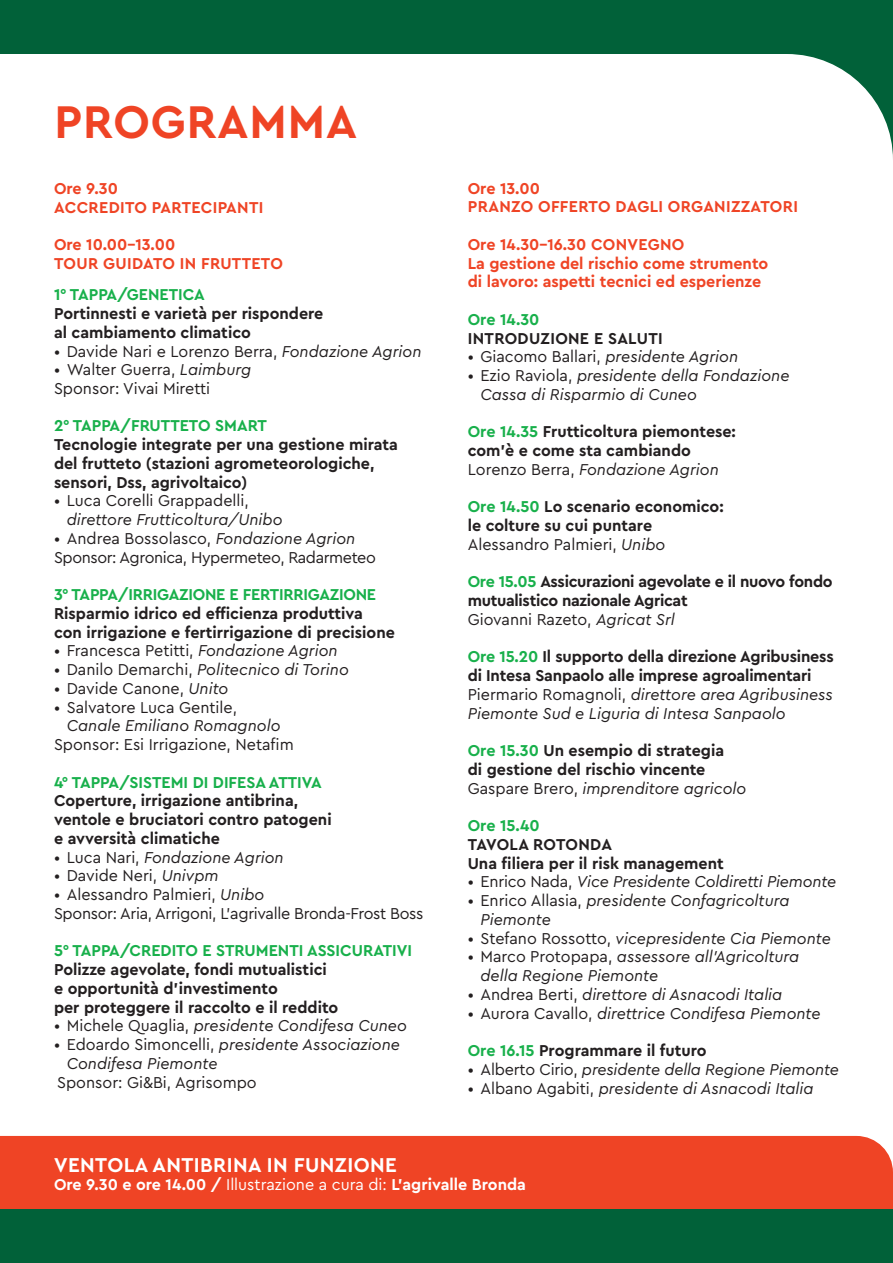
<style>
.page{position:relative;width:893px;height:1263px;background:#016139}
.page>*{position:absolute;margin:0;border:0;box-sizing:border-box;transform-origin:0 0}
.t1{font:700 48px "Cera PRO";letter-spacing:.02em;color:#ef4425}
.t2{font:700 21px "Cera PRO";letter-spacing:.02em;color:#fff}
.t3{font:700 16.5px/18.8px "Cera PRO";color:#231f20}
.t4{font:italic 16.5px/18.8px "Cera PRO";color:#231f20}
.t5{font:16.5px/18.8px "Cera PRO";color:#231f20}
.t6{font:700 16.5px "Cera PRO";color:#18b04b}
.t7{font:700 16.5px/18.8px "Cera PRO";color:#ef4425}
.t8{font:700 16.5px/18.8px "Cera PRO";letter-spacing:-.02em;color:#231f20}
.t9{font:16.5px/18.8px "Cera PRO";letter-spacing:-.02em;color:#231f20}
.t10{font:16.5px/18.8px "Cera PRO";letter-spacing:-.025em;color:#231f20}
.t11{font:700 16.5px/18.8px "Cera PRO";letter-spacing:.02em;color:#ef4425}
.t12{font:700 16.5px "Cera PRO";color:#fff}
.t13{font:700 16.5px "Cera PRO";letter-spacing:.02em;color:#231f20}
.s1{font-style:italic}
.s2{font-style:normal}
.s3{color:#18b04b}
.s4{font-weight:400}
.s5{font-weight:400;font-style:italic}
</style>
<div class="page">
<div style="left:0;top:54px;width:893px;height:1082px;background:#fff"></div>
<div style="left:0;top:1136px;width:893px;height:73px;background:#ef4425"></div>
<h1 class="t1" style="left:54px;top:90px;width:304px">PROGRAMMA</h1>
<p class="t11" style="left:54px;top:178px;width:211px">Ore 9.30<br>ACCREDITO PARTECIPANTI</p>
<p class="t7" style="left:54px;top:234px;width:230px">Ore 10.00-13.00<br>TOUR GUIDATO IN FRUTTETO</p>
<p class="t6" style="left:54px;top:284px;width:152px">1° TAPPA/GENETICA</p>
<p class="t3" style="left:54px;top:303px;width:271px">Portinnesti e varietà per rispondere al cambiamento climatico</p>
<p class="t5" style="left:54px;top:341px;width:369px">• Davide Nari e Lorenzo Berra, <span class="s1">Fondazione Agrion</span></p>
<p class="t5" style="left:54px;top:360px;width:199px">• Walter Guerra, <span class="s1">Laimburg<br></span>Sponsor: Vivai Miretti</p>
<p class="t6" style="left:54px;top:415px;width:214px">2° TAPPA/FRUTTETO SMART</p>
<p class="t3" style="left:54px;top:435px;width:346px">Tecnologie integrate per una gestione mirata del frutteto (stazioni agrometeorologiche, sensori, Dss, agrivoltaico)</p>
<p class="t5" style="left:54px;top:491px;width:196px">• Luca Corelli Grappadelli,</p>
<p class="t4" style="left:67px;top:510px;width:217px">direttore Frutticoltura/Unibo</p>
<p class="t10" style="left:54px;top:528px;width:323px">• Andrea Bossolasco, <span class="s1">Fondazione Agrion<br></span>Sponsor: Agronica, Hypermeteo, Radarmeteo</p>
<p class="t6" style="left:54px;top:584px;width:324px">3° TAPPA/IRRIGAZIONE E FERTIRRIGAZIONE</p>
<p class="t3" style="left:54px;top:603px;width:342px">Risparmio idrico ed efficienza produttiva con irrigazione e fertirrigazione di precisione</p>
<p class="t5" style="left:54px;top:641px;width:285px">• Francesca Petitti, <span class="s1">Fondazione Agrion</span></p>
<p class="t4" style="left:54px;top:659px;width:296px"><span class="s2">• Danilo Demarchi,</span> Politecnico di Torino</p>
<p class="t5" style="left:54px;top:678px;width:176px">• Davide Canone, <span class="s1">Unito</span></p>
<p class="t5" style="left:54px;top:697px;width:185px">• Salvatore Luca Gentile,</p>
<p class="t4" style="left:67px;top:716px;width:215px">Canale Emiliano Romagnolo</p>
<p class="t5" style="left:54px;top:734px;width:241px">Sponsor: Esi Irrigazione, Netafim</p>
<p class="t6" style="left:54px;top:771px;width:269px">4° TAPPA/SISTEMI DI DIFESA ATTIVA</p>
<p class="t3" style="left:54px;top:791px;width:279px">Coperture, irrigazione antibrina, ventole e bruciatori contro patogeni e avversità climatiche</p>
<p class="t4" style="left:54px;top:847px;width:231px"><span class="s2">• Luca Nari,</span> Fondazione Agrion</p>
<p class="t5" style="left:54px;top:866px;width:166px">• Davide Neri, <span class="s1">Univpm</span></p>
<p class="t9" style="left:54px;top:884px;width:371px">• Alessandro Palmieri, <span class="s1">Unibo<br></span>Sponsor: Aria, Arrigoni, L’agrivalle Bronda-Frost Boss</p>
<p class="t6" style="left:54px;top:940px;width:360px">5° TAPPA/CREDITO E STRUMENTI ASSICURATIVI</p>
<p class="t3" style="left:54px;top:959px;width:286px">Polizze agevolate, fondi mutualistici e opportunità d’investimento<br>per proteggere il raccolto e il reddito</p>
<p class="t4" style="left:54px;top:1016px;width:354px"><span class="s2">• Michele Quaglia,</span> presidente Condifesa Cuneo</p>
<p class="t4" style="left:67px;top:1034px;width:335px;text-indent:-13px"><span class="s2">• Edoardo Simoncelli,</span> presidente Associazione<br>Condifesa Piemonte</p>
<p class="t5" style="left:57px;top:1072px;width:201px">Sponsor: Gi&amp;Bi, Agrisompo</p>
<p class="t11" style="left:468px;top:178px;width:332px">Ore 13.00<br>PRANZO OFFERTO DAGLI ORGANIZZATORI</p>
<p class="t7" style="left:468px;top:234px;width:302px">Ore 14.30-16.30 CONVEGNO<br>La gestione del rischio come strumento di lavoro: aspetti tecnici ed esperienze</p>
<p class="t6" style="left:468px;top:308px;width:73px">Ore 14.30</p>
<p class="t13" style="left:468px;top:327px;width:196px">INTRODUZIONE E SALUTI</p>
<p class="t5" style="left:468px;top:347px;width:272px">• Giacomo Ballari, <span class="s1">presidente Agrion</span></p>
<p class="t4" style="left:480px;top:365px;width:310px;text-indent:-13px"><span class="s2">• Ezio Raviola,</span> presidente della Fondazione<br>Cassa di Risparmio di Cuneo</p>
<p class="t3" style="left:468px;top:422px;width:270px"><span class="s3">Ore 14.35</span> Frutticoltura piemontese: com’è e come sta cambiando<br><span class="s4">Lorenzo Berra,</span> <span class="s5">Fondazione Agrion</span></p>
<p class="t3" style="left:468px;top:497px;width:257px"><span class="s3">Ore 14.50</span> Lo scenario economico: le colture su cui puntare<br><span class="s4">Alessandro Palmieri,</span> <span class="s5">Unibo</span></p>
<p class="t8" style="left:468px;top:572px;width:366px"><span class="s3">Ore 15.05</span> Assicurazioni agevolate e il nuovo fondo mutualistico nazionale Agricat<br><span class="s4">Giovanni Razeto,</span> <span class="s5">Agricat Srl</span></p>
<p class="t3" style="left:468px;top:647px;width:368px"><span class="s3">Ore 15.20</span> Il supporto della direzione Agribusiness di Intesa Sanpaolo alle imprese agroalimentari <span class="s4">Piermario Romagnoli,</span> <span class="s5">direttore area Agribusiness Piemonte Sud e Liguria di Intesa Sanpaolo</span></p>
<p class="t3" style="left:468px;top:740px;width:280px"><span class="s3">Ore 15.30</span> Un esempio di strategia<br>di gestione del rischio vincente<br><span class="s4">Gaspare Brero,</span> <span class="s5">imprenditore agricolo</span></p>
<p class="t6" style="left:468px;top:814px;width:73px">Ore 15.40</p>
<p class="t3" style="left:468px;top:834px;width:258px">TAVOLA ROTONDA<br>Una filiera per il risk management</p>
<p class="t4" style="left:468px;top:872px;width:370px"><span class="s2">• Enrico Nada,</span> Vice Presidente Coldiretti Piemonte</p>
<p class="t4" style="left:480px;top:890px;width:310px;text-indent:-13px"><span class="s2">• Enrico Allasia,</span> presidente Confagricoltura<br>Piemonte</p>
<p class="t4" style="left:468px;top:928px;width:365px"><span class="s2">• Stefano Rossotto,</span> vicepresidente Cia Piemonte</p>
<p class="t4" style="left:480px;top:947px;width:320px;text-indent:-13px"><span class="s2">• Marco Protopapa,</span> assessore all’Agricoltura della Regione Piemonte</p>
<p class="t4" style="left:468px;top:984px;width:316px"><span class="s2">• Andrea Berti,</span> direttore di Asnacodi Italia</p>
<p class="t4" style="left:468px;top:1003px;width:354px"><span class="s2">• Aurora Cavallo,</span> direttrice Condifesa Piemonte</p>
<p class="t3" style="left:468px;top:1040px;width:240px"><span class="s3">Ore 16.15</span> Programmare il futuro</p>
<p class="t4" style="left:468px;top:1059px;width:373px"><span class="s2">• Alberto Cirio,</span> presidente della Regione Piemonte</p>
<p class="t4" style="left:468px;top:1078px;width:347px"><span class="s2">• Albano Agabiti,</span> presidente di Asnacodi Italia</p>
<p class="t2" style="left:54px;top:1150px;width:344px">VENTOLA ANTIBRINA IN FUNZIONE</p>
<p class="t12" style="left:54px;top:1174px;width:473px">Ore 9.30 e ore 14.00 / <span class="s4">Illustrazione a cura di:</span> L’agrivalle Bronda</p>
</div>
